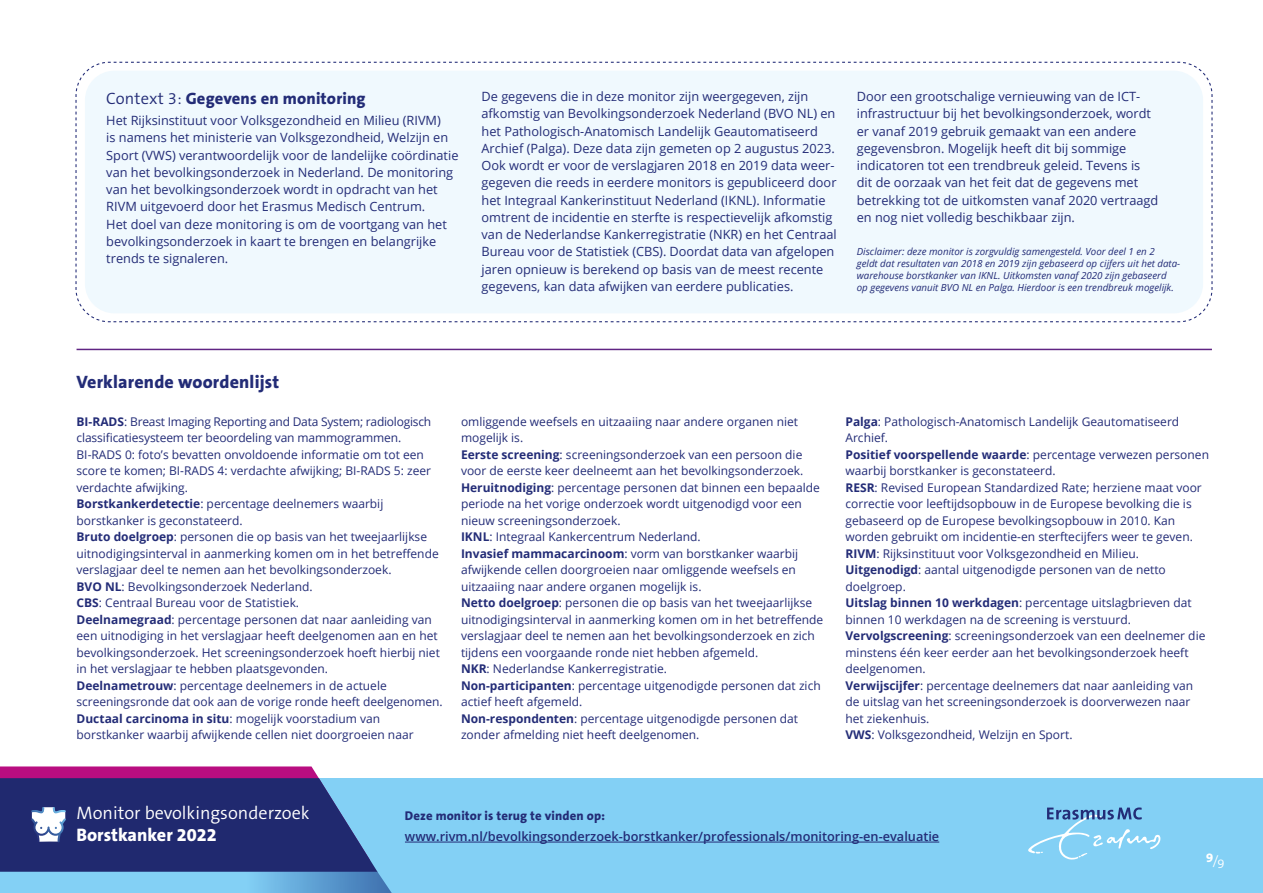
<style>
.page{position:relative;width:1263px;height:893px;background:#fff}
.page>*{position:absolute;margin:0;border:0;box-sizing:border-box;transform-origin:0 0}
.t1{font:300 18.15px "The Sans B4";color:#fff}
.t2{font:800 18.15px "The Sans B8";color:#fff}
.t3{font:800 18px "The Sans B8";letter-spacing:.01em;color:#232c77}
.t4{font:800 16.5px "The Sans B8";letter-spacing:.01em;color:#232c77}
.t5{font:300 12.9px "The Sans B4";color:#fff}
.t6{font:12.75px/17.2px "Open Sans";color:#232c77}
.t7{font:600 12.75px "Open Sans";color:#232c77}
.t8{font:800 12.75px "The Sans B8";letter-spacing:.01em;color:#232c77}
.t9{font:12px/16.5px "Open Sans";color:#232c77}
.t10{font:italic 9.75px/12px "Open Sans";color:#232c77}
.s1{font-family:"The Sans B4";font-weight:300}
.s2{font-weight:700}
</style>
<div class="page">
<div style="left:304px;top:778px;width:959px;height:115px;background:#83d0f5"></div>
<svg style="left:0;top:766px;width:392px;height:127px;background:#495594"></svg>
<svg style="left:1028px;top:807px;width:132px;height:52px"></svg>
<svg style="left:75px;top:61px;width:1138px;height:262px"></svg>
<div style="left:85px;top:71px;width:1118px;height:242px;background:#f0f9fe;border-radius:29px"></div>
<hr style="left:77px;top:349px;width:1135px;height:1px;background:#602483">
<hr style="left:405px;top:842px;width:534px;height:1px;background:#232c77">
<p class="t4" style="left:106px;top:89px;width:261px"><span class="s1">Context 3:</span> Gegevens en monitoring</p>
<p class="t6" style="left:106px;top:111px;width:354px">Het Rijksinstituut voor Volksgezondheid en Milieu (RIVM)<br>is namens het ministerie van Volksgezondheid, Welzijn en Sport (VWS) verantwoordelijk voor de landelijke coördinatie van het bevolkingsonderzoek in Nederland. De monitoring van het bevolkingsonderzoek wordt in opdracht van het RIVM uitgevoerd door het Erasmus Medisch Centrum.<br>Het doel van deze monitoring is om de voortgang van het bevolkingsonderzoek in kaart te brengen en belangrijke trends te signaleren.</p>
<p class="t6" style="left:482px;top:88px;width:357px">De gegevens die in deze monitor zijn weergegeven, zijn afkomstig van Bevolkingsonderzoek Nederland (BVO NL) en het Pathologisch-Anatomisch Landelijk Geautomatiseerd Archief (Palga). Deze data zijn gemeten op 2 augustus 2023.<br>Ook wordt er voor de verslagjaren 2018 en 2019 data weer&shy;gegeven die reeds in eerdere monitors is gepubliceerd door het Integraal Kankerinstituut Nederland (IKNL). Informatie omtrent de incidentie en sterfte is respectievelijk afkomstig van de Nederlandse Kankerregistratie (NKR) en het Centraal Bureau voor de Statistiek (CBS). Doordat data van afgelopen jaren opnieuw is berekend op basis van de meest recente gegevens, kan data afwijken van eerdere publicaties.</p>
<p class="t6" style="left:857px;top:88px;width:303px">Door een grootschalige vernieuwing van de ICT&shy;infrastructuur bij het bevolkingsonderzoek, wordt er vanaf 2019 gebruik gemaakt van een andere gegevensbron. Mogelijk heeft dit bij sommige indicatoren tot een trendbreuk geleid. Tevens is dit de oorzaak van het feit dat de gegevens met betrekking tot de uitkomsten vanaf 2020 vertraagd en nog niet volledig beschikbaar zijn.</p>
<p class="t10" style="left:857px;top:245px;width:325px">Disclaimer: deze monitor is zorgvuldig samengesteld. Voor deel 1 en 2<br>geldt dat resultaten van 2018 en 2019 zijn gebaseerd op cijfers uit het data&shy;warehouse borstkanker van IKNL. Uitkomsten vanaf 2020 zijn gebaseerd<br>op gegevens vanuit BVO NL en Palga. Hierdoor is een trendbreuk mogelijk.</p>
<p class="t3" style="left:77px;top:372px;width:204px">Verklarende woordenlijst</p>
<p class="t9" style="left:77px;top:413px;width:356px"><span class="s2">BI-RADS</span>: Breast Imaging Reporting and Data System; radiologisch classificatiesysteem ter beoordeling van mammogrammen.<br>BI-RADS 0: foto’s bevatten onvoldoende informatie om tot een score te komen; BI-RADS 4: verdachte afwijking; BI-RADS 5: zeer verdachte afwijking.</p>
<p class="t9" style="left:77px;top:495px;width:308px"><span class="s2">Borstkankerdetectie</span>: percentage deelnemers waarbij borstkanker is geconstateerd.</p>
<p class="t9" style="left:77px;top:528px;width:364px"><span class="s2">Bruto doelgroep</span>: personen die op basis van het tweejaarlijkse uitnodigingsinterval in aanmerking komen om in het betreffende verslagjaar deel te nemen aan het bevolkingsonderzoek.</p>
<p class="t9" style="left:77px;top:578px;width:238px"><span class="s2">BVO NL</span>: Bevolkingsonderzoek Nederland.</p>
<p class="t9" style="left:77px;top:594px;width:224px"><span class="s2">CBS</span>: Centraal Bureau voor de Statistiek.</p>
<p class="t9" style="left:77px;top:611px;width:365px"><span class="s2">Deelnamegraad</span>: percentage personen dat naar aanleiding van een uitnodiging in het verslagjaar heeft deelgenomen aan en het bevolkingsonderzoek. Het screeningsonderzoek hoeft hierbij niet in het verslagjaar te hebben plaatsgevonden.</p>
<p class="t9" style="left:77px;top:677px;width:368px"><span class="s2">Deelnametrouw</span>: percentage deelnemers in de actuele screeningsronde dat ook aan de vorige ronde heeft deelgenomen.</p>
<p class="t9" style="left:77px;top:710px;width:339px"><span class="s2">Ductaal carcinoma in situ</span>: mogelijk voorstadium van borstkanker waarbij afwijkende cellen niet doorgroeien naar</p>
<p class="t9" style="left:461px;top:413px;width:339px">omliggende weefsels en uitzaaiing naar andere organen niet mogelijk is.</p>
<p class="t9" style="left:461px;top:446px;width:344px"><span class="s2">Eerste screening</span>: screeningsonderzoek van een persoon die voor de eerste keer deelneemt aan het bevolkingsonderzoek.</p>
<p class="t9" style="left:461px;top:479px;width:360px"><span class="s2">Heruitnodiging</span>: percentage personen dat binnen een bepaalde periode na het vorige onderzoek wordt uitgenodigd voor een nieuw screeningsonderzoek.</p>
<p class="t9" style="left:461px;top:528px;width:241px"><span class="s2">IKNL</span>: Integraal Kankercentrum Nederland.</p>
<p class="t9" style="left:461px;top:545px;width:339px"><span class="s2">Invasief mammacarcinoom</span>: vorm van borstkanker waarbij afwijkende cellen doorgroeien naar omliggende weefsels en uitzaaiing naar andere organen mogelijk is.</p>
<p class="t9" style="left:461px;top:594px;width:364px"><span class="s2">Netto doelgroep</span>: personen die op basis van het tweejaarlijkse uitnodigingsinterval in aanmerking komen om in het betreffende verslagjaar deel te nemen aan het bevolkingsonderzoek en zich tijdens een voorgaande ronde niet hebben afgemeld.</p>
<p class="t9" style="left:461px;top:660px;width:208px"><span class="s2">NKR</span>: Nederlandse Kankerregistratie.</p>
<p class="t9" style="left:461px;top:677px;width:361px"><span class="s2">Non-participanten</span>: percentage uitgenodigde personen dat zich actief heeft afgemeld.</p>
<p class="t9" style="left:461px;top:710px;width:339px"><span class="s2">Non-respondenten</span>: percentage uitgenodigde personen dat zonder afmelding niet heeft deelgenomen.</p>
<p class="t9" style="left:845px;top:413px;width:335px"><span class="s2">Palga</span>: Pathologisch-Anatomisch Landelijk Geautomatiseerd<br>Archief.</p>
<p class="t9" style="left:845px;top:446px;width:365px"><span class="s2">Positief voorspellende waarde</span>: percentage verwezen personen waarbij borstkanker is geconstateerd.</p>
<p class="t9" style="left:845px;top:479px;width:358px"><span class="s2">RESR</span>: Revised European Standardized Rate; herziene maat voor correctie voor leeftijdsopbouw in de Europese bevolking die is gebaseerd op de Europese bevolkingsopbouw in 2010. Kan worden gebruikt om incidentie-en sterftecijfers weer te geven.<br><span class="s2">RIVM</span>: Rijksinstituut voor Volksgezondheid en Milieu.</p>
<p class="t9" style="left:845px;top:561px;width:322px"><span class="s2">Uitgenodigd</span>: aantal uitgenodigde personen van de netto doelgroep.</p>
<p class="t9" style="left:845px;top:594px;width:348px"><span class="s2">Uitslag binnen 10 werkdagen</span>: percentage uitslagbrieven dat binnen 10 werkdagen na de screening is verstuurd.</p>
<p class="t9" style="left:845px;top:627px;width:361px"><span class="s2">Vervolgscreening</span>: screeningsonderzoek van een deelnemer die minstens één keer eerder aan het bevolkingsonderzoek heeft deelgenomen.</p>
<p class="t9" style="left:845px;top:677px;width:349px"><span class="s2">Verwijscijfer</span>: percentage deelnemers dat naar aanleiding van de uitslag van het screeningsonderzoek is doorverwezen naar het ziekenhuis.</p>
<p class="t9" style="left:845px;top:726px;width:229px"><span class="s2">VWS</span>: Volksgezondheid, Welzijn en Sport.</p>
<h1 class="t1" style="left:77px;top:804px;width:235px">Monitor bevolkingsonderzoek</h1>
<h1 class="t2" style="left:77px;top:825px;width:142px">Borstkanker 2022</h1>
<p class="t8" style="left:405px;top:809px;width:202px">Deze monitor is terug te vinden op:</p>
<p class="t7" style="left:405px;top:827px;width:536px">www.rivm.nl/bevolkingsonderzoek-borstkanker/professionals/monitoring-en-evaluatie</p>
<p class="t5" style="left:1206px;top:856px;width:20px"><sup>9</sup>/9</p>
</div>
